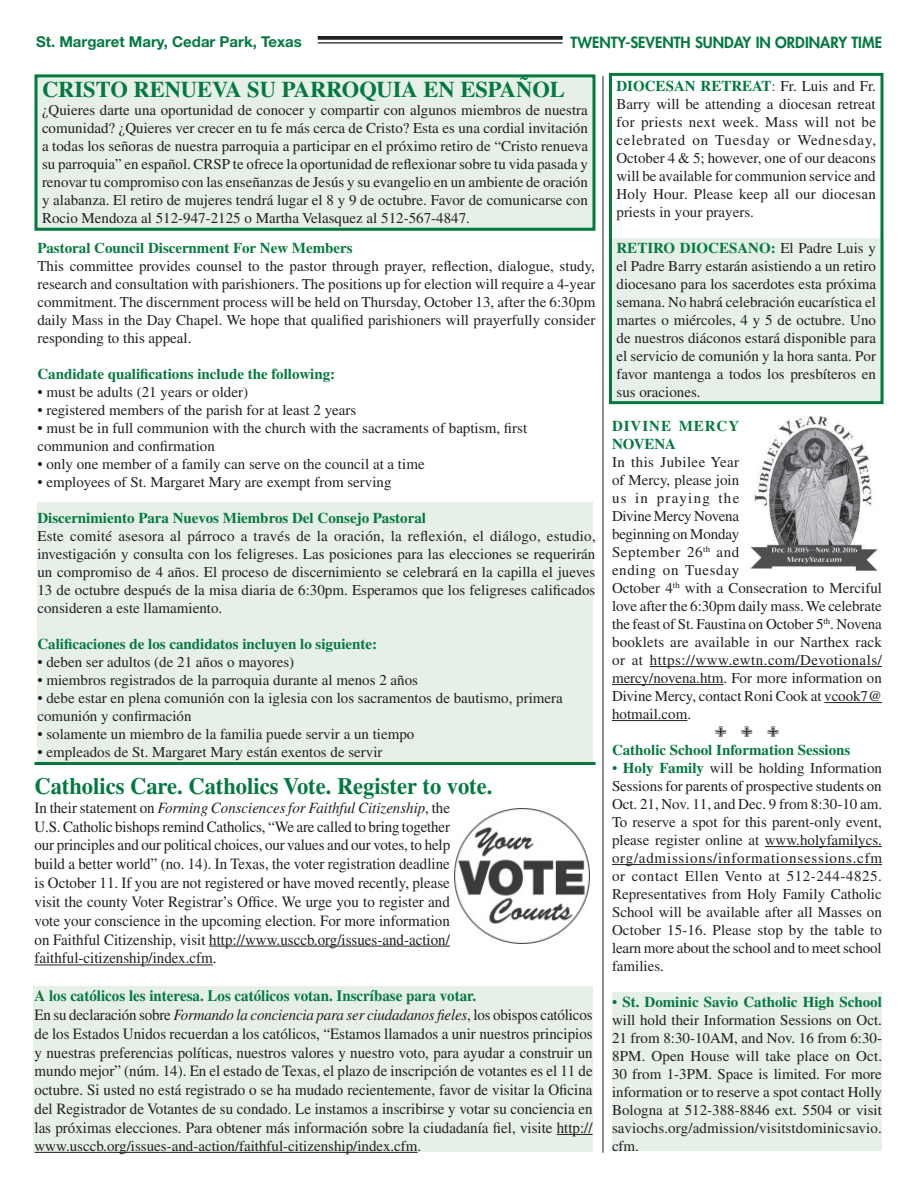
<style>
.page{position:relative;width:918px;height:1188px;background:#fff}
.page>*{position:absolute;margin:0;border:0;box-sizing:border-box;transform-origin:0 0}
.t1{font:700 23.55px "Times LT Std";color:#04793f;scale:.96 1}
.t2{font:700 22.5px "Times LT Std";color:#04793f}
.t3{font:15.75px/18.9px "Times LT Std";color:#231f20;text-align:justify;scale:.96 1}
.t4{font:15px/18px "Times LT Std";color:#231f20;text-align:justify}
.t5{font:700 15px "Times LT Std";color:#04793f}
.t6{font:800 15px "Futura Std";color:#04793f}
.t7{font:700 15px "Helvetica Neue LT Std";color:#04793f}
.t8{font:700 15px/18px "Times LT Std";letter-spacing:.065em;color:#04793f}
.t9{font:15px "Zapf Dingbats ITC";color:#231f20}
.s1{font-style:italic}
.s2{font-weight:700;color:#04793f}
.s3{color:#04793f}
</style>
<div class="page">
<div style="left:34px;top:986px;width:559px;height:166px;background:#e6efe8"></div>
<div style="left:612px;top:239px;width:272px;height:165px;background:#e6efe8"></div>
<div style="left:37px;top:502px;width:556px;height:262px;background:#e6efe8"></div>
<div style="left:612px;top:992px;width:270px;height:159px;background:#e6efe8"></div>
<hr style="left:603px;top:76px;width:1px;height:1077px;background:#231f20">
<div style="left:609px;top:73px;width:275px;height:331px;border:3px solid #04793f"></div>
<div style="left:36px;top:76px;width:558px;height:153px;background:#e6efe8"></div>
<div style="left:34px;top:74px;width:562px;height:157px;border:3px solid #04793f"></div>
<svg style="left:318px;top:36px;width:245px;height:4px"></svg>
<hr style="left:318px;top:42px;width:245px;height:2px;background:#231f20">
<hr style="left:34px;top:762px;width:562px;height:3px;background:#04793f">
<hr style="left:650px;top:666px;width:232px;height:1px;background:#231f20">
<hr style="left:612px;top:684px;width:111px;height:1px;background:#231f20">
<hr style="left:824px;top:702px;width:58px;height:1px;background:#231f20">
<hr style="left:612px;top:720px;width:75px;height:1px;background:#231f20">
<hr style="left:765px;top:846px;width:117px;height:1px;background:#231f20">
<hr style="left:612px;top:864px;width:270px;height:1px;background:#231f20">
<hr style="left:209px;top:946px;width:241px;height:1px;background:#231f20">
<hr style="left:34px;top:965px;width:179px;height:1px;background:#231f20">
<hr style="left:557px;top:1134px;width:36px;height:1px;background:#231f20">
<hr style="left:34px;top:1152px;width:384px;height:1px;background:#231f20">
<img style="left:750px;top:416px;width:128px;height:155px">
<img style="left:454px;top:808px;width:136px;height:136px">
<p class="t7" style="left:36px;top:32px;width:267px">St. Margaret Mary, Cedar Park, Texas</p>
<p class="t6" style="left:571px;top:33px;width:313px">TWENTY-SEVENTH SUNDAY IN ORDINARY TIME</p>
<h2 class="t2" style="left:42px;top:76px;width:524px">CRISTO RENUEVA SU PARROQUIA EN ESPAÑOL</h2>
<p class="t4" style="left:42px;top:101px;width:548px">¿Quieres darte una oportunidad de conocer y compartir con algunos miembros de nuestra comunidad? ¿Quieres ver crecer en tu fe más cerca de Cristo? Esta es una cordial invitación a todas los señoras de nuestra parroquia a participar en el próximo retiro de “Cristo renueva su parroquia” en español. CRSP te ofrece la oportunidad de reflexionar sobre tu vida pasada y renovar tu compromiso con las enseñanzas de Jesús y su evangelio en un ambiente de oración y alabanza. El retiro de mujeres tendrá lugar el 8 y 9 de octubre. Favor de comunicarse con Rocio Mendoza al 512-947-2125 o Martha Velasquez al 512-567-4847.</p>
<p class="t5" style="left:37px;top:239px;width:317px">Pastoral Council Discernment For New Members</p>
<p class="t4" style="left:37px;top:257px;width:560px">This committee provides counsel to the pastor through prayer, reflection, dialogue, study, research and consultation with parishioners. The positions up for election will require a 4-year commitment. The discernment process will be held on Thursday, October 13, after the 6:30pm daily Mass in the Day Chapel. We hope that qualified parishioners will prayerfully consider responding to this appeal.</p>
<p class="t5" style="left:37px;top:365px;width:299px">Candidate qualifications include the following:</p>
<p class="t4" style="left:37px;top:383px;width:212px">• must be adults (21 years or older)</p>
<p class="t4" style="left:37px;top:401px;width:321px">• registered members of the parish for at least 2 years</p>
<p class="t4" style="left:37px;top:419px;width:491px">• must be in full communion with the church with the sacraments of baptism, first communion and confirmation</p>
<p class="t4" style="left:37px;top:455px;width:389px">• only one member of a family can serve on the council at a time</p>
<p class="t4" style="left:37px;top:473px;width:356px">• employees of St. Margaret Mary are exempt from serving</p>
<p class="t5" style="left:37px;top:509px;width:390px">Discernimiento Para Nuevos Miembros Del Consejo Pastoral</p>
<p class="t4" style="left:37px;top:527px;width:560px">Este comité asesora al párroco a través de la oración, la reflexión, el diálogo, estudio, investigación y consulta con los feligreses. Las posiciones para las elecciones se requerirán un compromiso de 4 años. El proceso de discernimiento se celebrará en la capilla el jueves 13 de octubre después de la misa diaria de 6:30pm. Esperamos que los feligreses calificados consideren a este llamamiento.</p>
<p class="t5" style="left:37px;top:635px;width:341px">Calificaciones de los candidatos incluyen lo siguiente:</p>
<p class="t4" style="left:37px;top:653px;width:258px">• deben ser adultos (de 21 años o mayores)</p>
<p class="t4" style="left:37px;top:671px;width:382px">• miembros registrados de la parroquia durante al menos 2 años</p>
<p class="t4" style="left:37px;top:689px;width:527px">• debe estar en plena comunión con la iglesia con los sacramentos de bautismo, primera comunión y confirmación</p>
<p class="t4" style="left:37px;top:725px;width:379px">• solamente un miembro de la familia puede servir a un tiempo</p>
<p class="t4" style="left:37px;top:743px;width:347px">• empleados de St. Margaret Mary están exentos de servir</p>
<h1 class="t1" style="left:34px;top:772px;width:478px">Catholics Care. Catholics Vote. Register to vote.</h1>
<p class="t3" style="left:34px;top:798px;width:435px">In their statement on <span class="s1">Forming Consciences for Faithful Citizenship</span>, the U.S. Catholic bishops remind Catholics, “We are called to bring together our principles and our political choices, our values and our votes, to help build a better world” (no. 14). In Texas, the voter registration deadline is October 11. If you are not registered or have moved recently, please visit the county Voter Registrar’s Office. We urge you to register and vote your conscience in the upcoming election. For more information on Faithful Citizenship, visit http://www.usccb.org/issues-and-action/ faithful-citizenship/index.cfm.</p>
<p class="t3" style="left:34px;top:986px;width:583px;text-align:left"><span class="s2">A los católicos les interesa. Los católicos votan. Inscríbase para votar.<br></span>En su declaración sobre <span class="s1">Formando la conciencia para ser ciudadanos fieles</span>, los obispos católicos de los Estados Unidos recuerdan a los católicos, “Estamos llamados a unir nuestros principios y nuestras preferencias políticas, nuestros valores y nuestro voto, para ayudar a construir un mundo mejor” (núm. 14). En el estado de Texas, el plazo de inscripción de votantes es el 11 de octubre. Si usted no está registrado o se ha mudado recientemente, favor de visitar la Oficina del Registrador de Votantes de su condado. Le instamos a inscribirse y votar su conciencia en las próximas elecciones. Para obtener más información sobre la ciudadanía fiel, visite http://</p>
<p class="t4" style="left:34px;top:1137px;width:388px">www.usccb.org/issues-and-action/faithful-citizenship/index.cfm.</p>
<p class="t4" style="left:616px;top:77px;width:261px"><span class="s2">DIOCESAN RETREAT</span><span class="s3">:</span> Fr. Luis and Fr.<br>Barry will be attending a diocesan retreat for priests next week. Mass will not be celebrated on Tuesday or Wednesday, October 4 &amp; 5; however, one of our deacons will be available for communion service and Holy Hour. Please keep all our diocesan priests in your prayers.</p>
<p class="t4" style="left:616px;top:239px;width:261px"><span class="s2">RETIRO DIOCESANO:</span> El Padre Luis y el Padre Barry estarán asistiendo a un retiro diocesano para los sacerdotes esta próxima semana. No habrá celebración eucarística el martes o miércoles, 4 y 5 de octubre. Uno de nuestros diáconos estará disponible para el servicio de comunión y la hora santa. Por favor mantenga a todos los presbíteros en sus oraciones.</p>
<p class="t8" style="left:612px;top:417px;width:129px">DIVINE MERCY<br>NOVENA</p>
<p class="t4" style="left:612px;top:453px;width:272px;text-align:left">In this Jubilee Year<br>of Mercy, please join<br>us in praying the<br>Divine Mercy Novena<br>beginning on Monday<br>September 26<sup>th</sup> and<br>ending on Tuesday<br>October 4<sup>th</sup> with a Consecration to Merciful love after the 6:30pm daily mass. We celebrate the feast of St. Faustina on October 5<sup>th</sup>. Novena booklets are available in our Narthex rack or at https://www.ewtn.com/Devotionals/ mercy/novena.htm. For more information on<br>Divine Mercy, contact Roni Cook at vcook7@ hotmail.com.</p>
<p class="t9" style="left:715px;top:725px;width:65px">✙ ✙ ✙</p>
<p class="t5" style="left:612px;top:741px;width:240px">Catholic School Information Sessions</p>
<p class="t4" style="left:612px;top:759px;width:272px"><span class="s3">•</span> <span class="s2">Holy Family</span> will be holding Information Sessions for parents of prospective students on Oct. 21, Nov. 11, and Dec. 9 from 8:30-10 am.<br>To reserve a spot for this parent-only event, please register online at www.holyfamilycs. org/admissions/informationsessions.cfm or contact Ellen Vento at 512-244-4825.<br>Representatives from Holy Family Catholic School will be available after all Masses on October 15-16. Please stop by the table to learn more about the school and to meet school families.</p>
<p class="t4" style="left:612px;top:993px;width:272px"><span class="s3">•</span> <span class="s2">St. Dominic Savio Catholic High School </span>will hold their Information Sessions on Oct.<br>21 from 8:30-10AM, and Nov. 16 from 6:30- 8PM. Open House will take place on Oct.<br>30 from 1-3PM. Space is limited. For more information or to reserve a spot contact Holly Bologna at 512-388-8846 ext. 5504 or visit saviochs.org/admission/visitstdominicsavio. cfm.</p>
</div>
